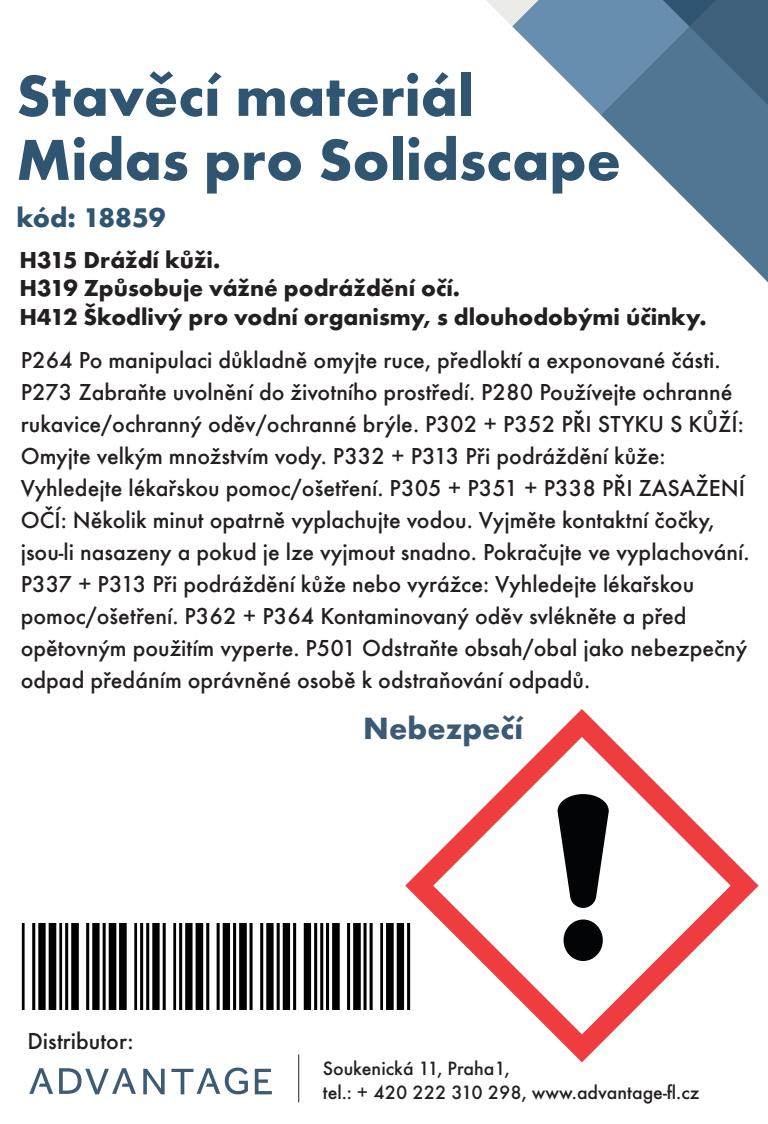
<style>
.page{position:relative;width:768px;height:1124px;background:#fff}
.page>*{position:absolute;margin:0;border:0;box-sizing:border-box;transform-origin:0 0}
.t1{font:700 60px/64px "Futura TOT";color:#2f5570}
.t2{font:700 32px "Futura TOT";color:#3c5a74}
.t3{font:700 28px "Futura TOT";color:#2f5570}
.t4{font:500 24px/32px "Futura TOT";color:#231f20}
.t5{font:700 24px/28.8px "Futura TOT";color:#231f20}
.t6{font:500 20px/24px "Futura TOT";color:#231f20}
</style>
<div class="page">
<svg style="left:601px;top:115px;width:167px;height:167px"></svg>
<svg style="left:486px;top:0;width:282px;height:115px"></svg>
<svg style="left:29px;top:1068px;width:24px;height:26px"></svg>
<svg style="left:59px;top:1068px;width:77px;height:26px"></svg>
<svg style="left:143px;top:1068px;width:22px;height:26px"></svg>
<svg style="left:171px;top:1067px;width:77px;height:27px"></svg>
<svg style="left:255px;top:1068px;width:17px;height:26px"></svg>
<hr style="left:298px;top:1054px;width:1px;height:48px;background:#231f20">
<svg style="left:405px;top:709px;width:353px;height:353px"></svg>
<img style="left:21px;top:923px;width:412px;height:86px">
<h1 class="t1" style="left:16px;top:63px;width:606px">Stavěcí materiál<br>Midas pro Solidscape</h1>
<p class="t3" style="left:16px;top:200px;width:151px">kód: 18859</p>
<p class="t5" style="left:19px;top:245px;width:689px">H315 Dráždí kůži.<br>H319 Způsobuje vážné podráždění očí.<br>H412 Škodlivý pro vodní organismy, s dlouhodobými účinky.</p>
<p class="t4" style="left:21px;top:343px;width:730px">P264 Po manipulaci důkladně omyjte ruce, předloktí a exponované části.<br>P273 Zabraňte uvolnění do životního prostředí. P280 Používejte ochranné rukavice/ochranný oděv/ochranné brýle. P302 + P352 PŘI STYKU S KŮŽÍ:<br>Omyjte velkým množstvím vody. P332 + P313 Při podráždění kůže:<br>Vyhledejte lékařskou pomoc/ošetření. P305 + P351 + P338 PŘI ZASAŽENÍ OČÍ: Několik minut opatrně vyplachujte vodou. Vyjměte kontaktní čočky, jsou-li nasazeny a pokud je lze vyjmout snadno. Pokračujte ve vyplachování.<br>P337 + P313 Při podráždění kůže nebo vyrážce: Vyhledejte lékařskou pomoc/ošetření. P362 + P364 Kontaminovaný oděv svlékněte a před opětovným použitím vyperte. P501 Odstraňte obsah/obal jako nebezpečný odpad předáním oprávněné osobě k odstraňování odpadů.</p>
<p class="t4" style="left:27px;top:1024px;width:107px">Distributor:</p>
<h2 class="t2" style="left:363px;top:708px;width:161px">Nebezpečí</h2>
<p class="t6" style="left:323px;top:1056px;width:378px">Soukenická 11, Praha1,<br>tel.: + 420 222 310 298, www.advantage-fl.cz</p>
</div>
